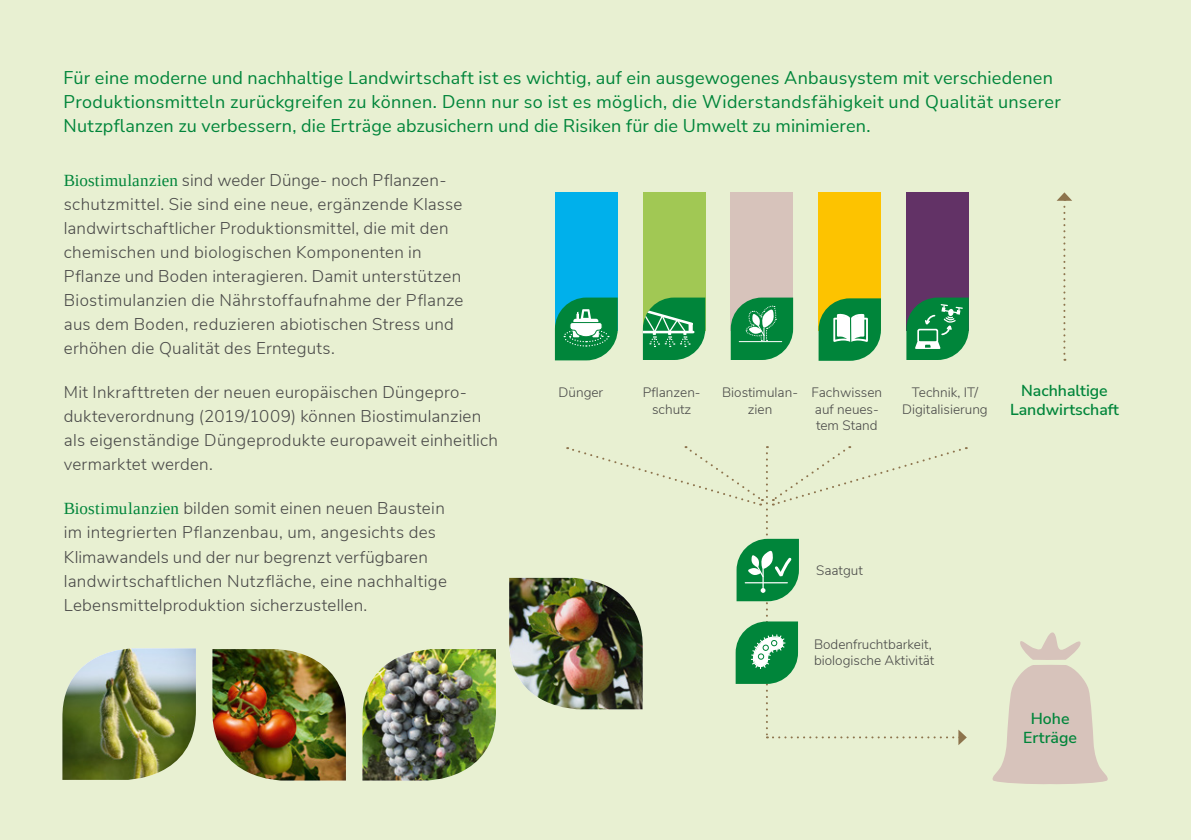
<style>
.page{position:relative;width:1191px;height:840px;background:#fff}
.page>*{position:absolute;margin:0;border:0;box-sizing:border-box;transform-origin:0 0}
.t1{font:18px/24px "Nunito Sans";letter-spacing:.015em;color:#00853a}
.t2{font:300 17px/24px "Nunito Sans";letter-spacing:.015em;color:#494948}
.t3{font:600 15.8px/19px "Nunito Sans";color:#00853a;text-align:center}
.t4{font:300 13.6px/16.2px "Nunito Sans";color:#494948;text-align:center}
.s1{font-family:"Tinos";font-weight:400;color:#00853a}
</style>
<div class="page">
<div style="left:0;top:0;width:1191px;height:839px;background:#e8f0d2"></div>
<img style="left:62px;top:648px;width:134px;height:131px">
<img style="left:362px;top:649px;width:134px;height:131px">
<img style="left:212px;top:649px;width:134px;height:131px">
<div style="left:555px;top:192px;width:62px;height:139px;background:#00b0eb"></div>
<div style="left:643px;top:192px;width:62px;height:138px;background:#a1c854"></div>
<div style="left:730px;top:192px;width:63px;height:139px;background:#d7c3bb"></div>
<div style="left:818px;top:192px;width:63px;height:139px;background:#fdc300"></div>
<div style="left:906px;top:192px;width:62px;height:139px;background:#623266"></div>
<svg style="left:992px;top:632px;width:116px;height:152px"></svg>
<svg style="left:509px;top:446px;width:457px;height:298px"></svg>
<svg style="left:1056px;top:192px;width:16px;height:168px"></svg>
<svg style="left:643px;top:297px;width:62px;height:63px;background:#2d9954"></svg>
<hr style="left:643px;top:330px;width:50px;height:3px;background:#fff">
<svg style="left:906px;top:297px;width:62px;height:63px;background:#2d9159"></svg>
<svg style="left:730px;top:297px;width:63px;height:63px;background:#359b5f"></svg>
<svg style="left:818px;top:298px;width:63px;height:62px;background:#4ea664"></svg>
<hr style="left:850px;top:313px;width:1px;height:36px;background:#00853a">
<svg style="left:555px;top:297px;width:62px;height:63px;background:#309e69"></svg>
<p class="t1" style="left:64px;top:65px;width:999px">Für eine moderne und nachhaltige Landwirtschaft ist es wichtig, auf ein ausgewogenes Anbausystem mit verschiedenen<br>Produktionsmitteln zurückgreifen zu können. Denn nur so ist es möglich, die Widerstandsfähigkeit und Qualität unserer<br>Nutzpflanzen zu verbessern, die Erträge abzusichern und die Risiken für die Umwelt zu minimieren.</p>
<p class="t2" style="left:64px;top:167px;width:401px"><span class="s1">Biostimulanzien</span> sind weder Dünge- noch Pflanzen&shy;schutzmittel. Sie sind eine neue, ergänzende Klasse landwirtschaftlicher Produktionsmittel, die mit den chemischen und biologischen Komponenten in Pflanze und Boden interagieren. Damit unterstützen Biostimulanzien die Nährstoffaufnahme der Pflanze aus dem Boden, reduzieren abiotischen Stress und erhöhen die Qualität des Ernteguts.</p>
<p class="t2" style="left:64px;top:379px;width:436px">Mit Inkrafttreten der neuen europäischen Düngepro&shy;dukteverordnung (2019/1009) können Biostimulanzien als eigenständige Düngeprodukte europaweit einheitlich vermarktet werden.</p>
<p class="t2" style="left:64px;top:495px;width:385px"><span class="s1">Biostimulanzien</span> bilden somit einen neuen Baustein im integrierten Pflanzenbau, um, angesichts des Klimawandels und der nur begrenzt verfügbaren landwirtschaftlichen Nutzfläche, eine nachhaltige Lebensmittelproduktion sicherzustellen.</p>
<p class="t4" style="left:558px;top:383px;width:46px">Dünger</p>
<p class="t4" style="left:643px;top:383px;width:59px">Pflanzen&shy;schutz</p>
<p class="t4" style="left:722px;top:383px;width:77px">Biostimulan&shy;zien</p>
<p class="t4" style="left:811px;top:383px;width:72px;text-align:left">Fachwissen auf neues&shy;tem Stand</p>
<p class="t4" style="left:902px;top:383px;width:87px">Technik, IT/<br>Digitalisierung</p>
<p class="t3" style="left:1010px;top:380px;width:110px">Nachhaltige<br>Landwirtschaft</p>
<p class="t4" style="left:816px;top:561px;width:48px">Saatgut</p>
<p class="t4" style="left:814px;top:634px;width:122px;text-align:left">Bodenfruchtbarkeit, biologische Aktivität</p>
<p class="t3" style="left:1023px;top:708px;width:55px">Hohe<br>Erträge</p>
</div>
